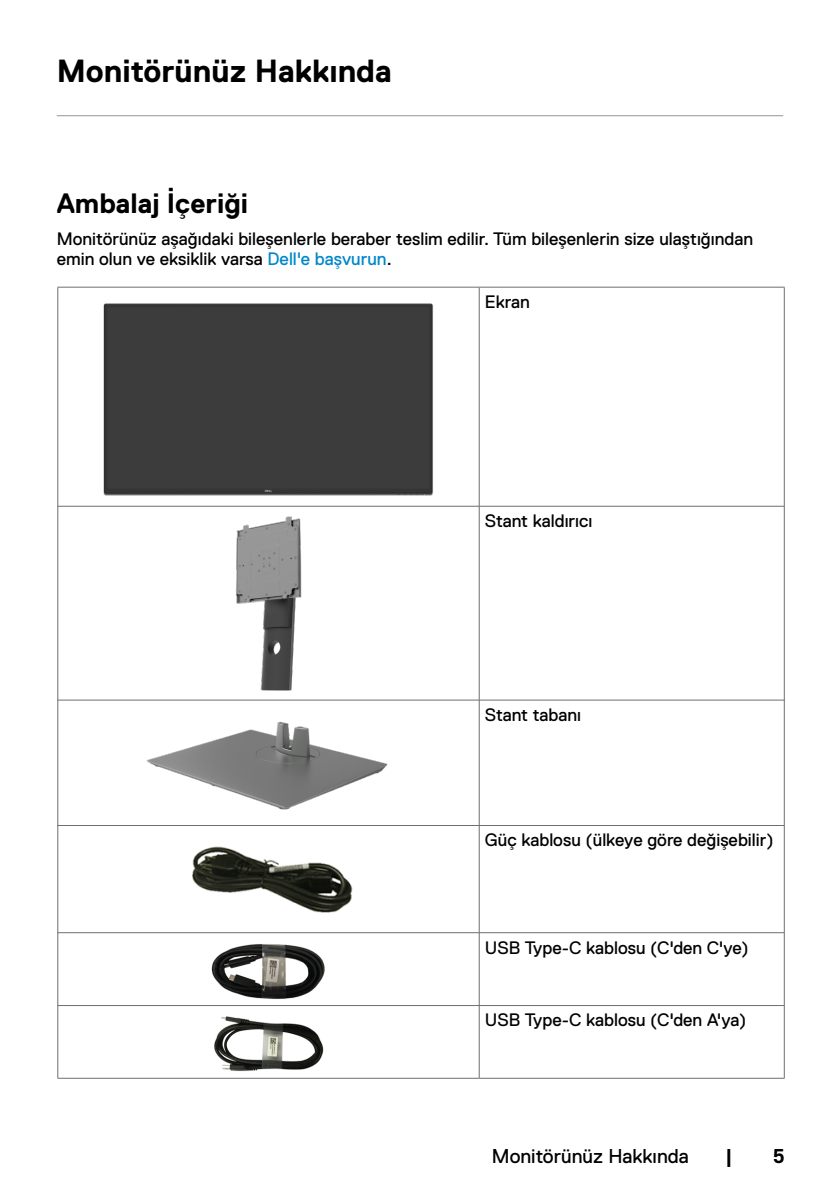
<style>
.page{position:relative;width:840px;height:1191px;background:#fff}
.page>*{position:absolute;margin:0;border:0;box-sizing:border-box;transform-origin:0 0}
.Head1{font:700 32px "Dell Replica";color:#000}
.Head2{font:700 28px "Dell Replica";color:#000}
.Page_No{font:20px "Dell Replica";color:#000}
.Page_No-2{font:700 20px "Dell Replica";color:#000}
.Paragraph{font:18px/20px "Dell Replica";color:#000}
.Table_Paragraph{font:18px "Dell Replica";color:#000}
.s1{color:#0087cb}
</style>
<div class="page">
<hr style="left:57px;top:115px;width:725px;height:1px;background:#939598">
<hr style="left:57px;top:287px;width:422px;height:1px;background:#6d6e71">
<hr style="left:57px;top:287px;width:1px;height:219px;background:#6d6e71">
<hr style="left:479px;top:287px;width:305px;height:1px;background:#6d6e71">
<hr style="left:478px;top:287px;width:1px;height:219px;background:#6d6e71">
<hr style="left:783px;top:287px;width:1px;height:219px;background:#6d6e71">
<hr style="left:57px;top:506px;width:422px;height:1px;background:#6d6e71">
<hr style="left:57px;top:506px;width:1px;height:194px;background:#6d6e71">
<hr style="left:478px;top:506px;width:306px;height:1px;background:#6d6e71">
<hr style="left:478px;top:506px;width:1px;height:193px;background:#6d6e71">
<hr style="left:783px;top:506px;width:1px;height:194px;background:#6d6e71">
<hr style="left:57px;top:699px;width:422px;height:1px;background:#6d6e71">
<hr style="left:57px;top:700px;width:1px;height:125px;background:#6d6e71">
<hr style="left:478px;top:699px;width:306px;height:1px;background:#6d6e71">
<hr style="left:478px;top:700px;width:1px;height:125px;background:#6d6e71">
<hr style="left:783px;top:700px;width:1px;height:125px;background:#6d6e71">
<hr style="left:57px;top:825px;width:422px;height:1px;background:#6d6e71">
<hr style="left:57px;top:825px;width:1px;height:107px;background:#6d6e71">
<hr style="left:478px;top:825px;width:306px;height:1px;background:#6d6e71">
<hr style="left:478px;top:826px;width:1px;height:106px;background:#6d6e71">
<hr style="left:783px;top:825px;width:1px;height:107px;background:#6d6e71">
<hr style="left:57px;top:932px;width:422px;height:1px;background:#6d6e71">
<hr style="left:57px;top:932px;width:1px;height:73px;background:#6d6e71">
<hr style="left:478px;top:932px;width:306px;height:1px;background:#6d6e71">
<hr style="left:478px;top:933px;width:1px;height:72px;background:#6d6e71">
<hr style="left:783px;top:932px;width:1px;height:73px;background:#6d6e71">
<hr style="left:57px;top:1005px;width:422px;height:1px;background:#6d6e71">
<hr style="left:57px;top:1005px;width:1px;height:73px;background:#6d6e71">
<hr style="left:478px;top:1005px;width:306px;height:1px;background:#6d6e71">
<hr style="left:478px;top:1006px;width:1px;height:72px;background:#6d6e71">
<hr style="left:783px;top:1005px;width:1px;height:73px;background:#6d6e71">
<hr style="left:57px;top:1078px;width:422px;height:1px;background:#6d6e71">
<hr style="left:479px;top:1078px;width:305px;height:1px;background:#6d6e71">
<div style="left:103px;top:303px;width:330px;height:193px;background:#3c3c3c"></div>
<img style="left:236px;top:516px;width:66px;height:175px">
<img style="left:146px;top:721px;width:242px;height:89px">
<img style="left:192px;top:846px;width:161px;height:67px">
<img style="left:211px;top:944px;width:114px;height:55px">
<img style="left:214px;top:1016px;width:110px;height:55px">
<p class="Head1" style="left:57px;top:53px;width:336px">Monitörünüz Hakkında</p>
<p class="Head2" style="left:57px;top:188px;width:193px">Ambalaj İçeriği</p>
<p class="Paragraph" style="left:57px;top:229px;width:697px">Monitörünüz aşağıdaki bileşenlerle beraber teslim edilir. Tüm bileşenlerin size ulaştığından emin olun ve eksiklik varsa <span class="s1">Dell'e başvurun</span>.</p>
<p class="Table_Paragraph" style="left:484px;top:292px;width:46px">Ekran</p>
<p class="Table_Paragraph" style="left:484px;top:511px;width:109px">Stant kaldırıcı</p>
<p class="Table_Paragraph" style="left:484px;top:705px;width:98px">Stant tabanı</p>
<p class="Table_Paragraph" style="left:484px;top:830px;width:290px">Güç kablosu (ülkeye göre değişebilir)</p>
<p class="Paragraph" style="left:484px;top:937px;width:265px">USB Type-C kablosu (C'den C'ye)</p>
<p class="Paragraph" style="left:484px;top:1010px;width:263px">USB Type-C kablosu (C'den A'ya)</p>
<p class="Page_No" style="left:491px;top:1144px;width:198px">Monitörünüz Hakkında</p>
<p class="Page_No-2" style="left:725px;top:1144px;width:9px">|</p>
<p class="Page_No-2" style="left:772px;top:1144px;width:13px">5</p>
</div>
